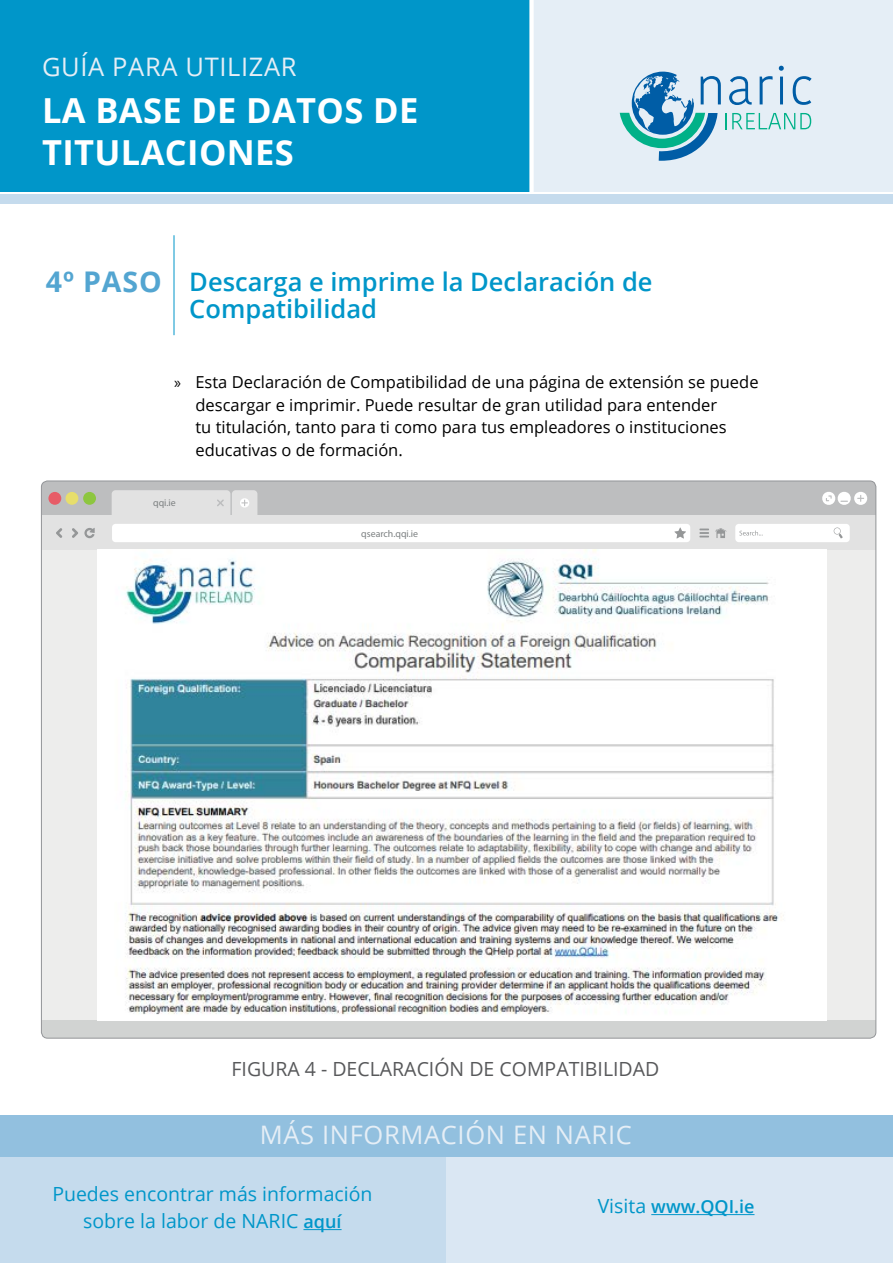
<style>
.page{position:relative;width:893px;height:1263px;background:#fff}
.page>*{position:absolute;margin:0;border:0;box-sizing:border-box;transform-origin:0 0}
.t1{font:700 34.5px/42px "Open Sans";letter-spacing:.01em;color:#fff}
.t2{font:600 25.5px/27px "Open Sans";color:#0096c9}
.t3{font:25.5px "Open Sans";letter-spacing:.025em;color:#e5eef6}
.t4{font:19.5px/27px "Open Sans";color:#0096c9;text-align:center}
.t5{font:19.5px "Open Sans";color:#58595b}
.t6{font:600 18px "Open Sans";color:#0096c9}
.t7{font:16.5px/22.5px "Open Sans";color:#000}
.t8{font:9.9px "Myriad Pro";color:#7c8081}
.s1{font-weight:700;font-size:28.5px;color:#53a5d1}
.s2{font-family:"Myriad Pro"}
.s3{font-weight:600;font-size:18px}
.s4{font-weight:400;font-size:19.5px}
</style>
<div class="page">
<div style="left:531px;top:0;width:362px;height:192px;background:#e5eef6"></div>
<div style="left:0;top:0;width:531px;height:192px;background:#0096c9"></div>
<svg style="left:620px;top:66px;width:192px;height:95px"></svg>
<div style="left:529px;top:0;width:5px;height:193px;background:#fff"></div>
<div style="left:0;top:194px;width:893px;height:9px;background:#c5dbed"></div>
<div style="left:0;top:1115px;width:893px;height:41px;background:#92c0df"></div>
<div style="left:0;top:1157px;width:446px;height:106px;background:#c5dbed"></div>
<div style="left:446px;top:1157px;width:447px;height:106px;background:#dae7f3"></div>
<hr style="left:303px;top:1229px;width:39px;height:1px;background:#0096c9">
<hr style="left:651px;top:1214px;width:103px;height:1px;background:#0096c9">
<svg style="left:41px;top:483px;width:835px;height:555px;background:#d1d3d2"></svg>
<div style="left:42px;top:481px;width:834px;height:35px;background:#bdbebf"></div>
<div style="left:42px;top:516px;width:834px;height:34px;background:#e2e2e2"></div>
<svg style="left:84px;top:528px;width:11px;height:10px"></svg>
<div style="left:112px;top:524px;width:578px;height:18px;background:#fff;border-radius:4px"></div>
<div style="left:735px;top:524px;width:115px;height:18px;background:#fff;border-radius:4px"></div>
<svg style="left:699px;top:528px;width:10px;height:9px"></svg>
<svg style="left:715px;top:528px;width:12px;height:10px"></svg>
<svg style="left:833px;top:527px;width:10px;height:11px"></svg>
<svg style="left:739px;top:530px;width:24px;height:6px"></svg>
<div style="left:48px;top:492px;width:13px;height:13px;background:#e75c67;border-radius:50%"></div>
<div style="left:66px;top:492px;width:12px;height:13px;background:#e7de6c;border-radius:50%"></div>
<div style="left:83px;top:492px;width:13px;height:13px;background:#8dc63f;border-radius:50%"></div>
<svg style="left:56px;top:528px;width:7px;height:10px"></svg>
<svg style="left:72px;top:528px;width:6px;height:10px"></svg>
<div style="left:112px;top:490px;width:145px;height:26px;background:#e2e2e2"></div>
<svg style="left:822px;top:492px;width:46px;height:13px"></svg>
<svg style="left:674px;top:527px;width:12px;height:11px"></svg>
<div style="left:41px;top:550px;width:835px;height:470px;background:#ededec"></div>
<img style="left:98px;top:549px;width:728px;height:471px">
<hr style="left:174px;top:235px;width:1px;height:100px;background:#0096c9">
<h2 class="t3" style="left:42px;top:50px;width:256px">GUÍA PARA UTILIZAR</h2>
<h1 class="t1" style="left:42px;top:88px;width:378px">LA BASE DE DATOS DE<br>TITULACIONES</h1>
<h2 class="t2" style="left:189px;top:268px;width:465px;text-indent:-143px"><span class="s1">4º PASO</span> Descarga e imprime la Declaración de<br>Compatibilidad</h2>
<p class="t7" style="left:195px;top:370px;width:565px;text-indent:-21px"><span class="s2">»</span> Esta Declaración de Compatibilidad de una página de extensión se puede descargar e imprimir. Puede resultar de gran utilidad para entender<br>tu titulación, tanto para ti como para tus empleadores o instituciones educativas o de formación.</p>
<p class="t8" style="left:153px;top:497px;width:24px">qqi.ie</p>
<p class="t8" style="left:361px;top:527px;width:58px">qsearch.qqi.ie</p>
<p class="t5" style="left:231px;top:1055px;width:429px">FIGURA 4 - DECLARACIÓN DE COMPATIBILIDAD</p>
<h2 class="t3" style="left:260px;top:1117px;width:374px">MÁS INFORMACIÓN EN NARIC</h2>
<p class="t4" style="left:52px;top:1180px;width:322px">Puedes encontrar más información sobre la labor de NARIC <span class="s3">aquí</span></p>
<p class="t6" style="left:598px;top:1194px;width:158px"><span class="s4">Visita</span> www.QQI.ie</p>
</div>
